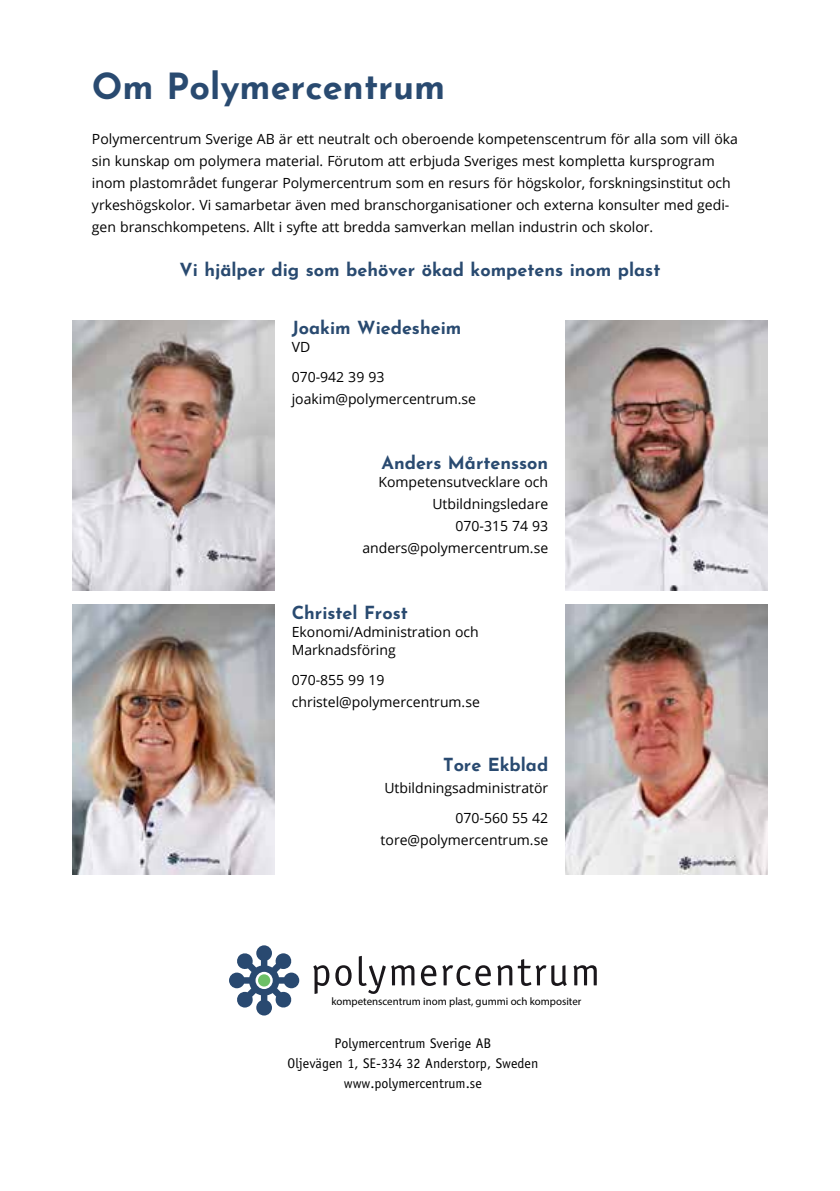
<style>
.page{position:relative;width:840px;height:1191px;background:#fff}
.page>*{position:absolute;margin:0;border:0;box-sizing:border-box;transform-origin:0 0}
.t1{font:700 36px "Josefin Sans";color:#294a70}
.t2{font:700 18px "Josefin Sans";color:#294a70}
.t3{font:14px/22px "Open Sans";color:#000}
.t4{font:14px/20px "Officina Sans";color:#000;text-align:center}
.t5{font:10.8px "Myriad Pro";color:#000}
</style>
<div class="page">
<svg style="left:229px;top:945px;width:70px;height:70px"></svg>
<div style="left:258px;top:974px;width:12px;height:12px;background:#6dc066;border-radius:50%"></div>
<svg style="left:313px;top:965px;width:16px;height:29px"></svg>
<svg style="left:335px;top:965px;width:16px;height:21px"></svg>
<svg style="left:358px;top:956px;width:27px;height:38px"></svg>
<svg style="left:391px;top:965px;width:23px;height:20px"></svg>
<svg style="left:420px;top:965px;width:16px;height:21px"></svg>
<svg style="left:442px;top:965px;width:48px;height:21px"></svg>
<svg style="left:497px;top:959px;width:69px;height:27px"></svg>
<svg style="left:573px;top:965px;width:23px;height:20px"></svg>
<img style="left:72px;top:605px;width:202px;height:270px">
<img style="left:72px;top:320px;width:202px;height:270px">
<img style="left:565px;top:320px;width:202px;height:270px">
<img style="left:565px;top:605px;width:202px;height:270px">
<h1 class="t1" style="left:92px;top:54px;width:354px">Om Polymercentrum</h1>
<p class="t3" style="left:92px;top:128px;width:647px">Polymercentrum Sverige AB är ett neutralt och oberoende kompetenscentrum för alla som vill öka sin kunskap om polymera material. Förutom att erbjuda Sveriges mest kompletta kursprogram inom plastområdet fungerar Polymercentrum som en resurs för högskolor, forskningsinstitut och yrkeshögskolor. Vi samarbetar även med branschorganisationer och externa konsulter med gedi&shy;gen branschkompetens. Allt i syfte att bredda samverkan mellan industrin och skolor.</p>
<p class="t2" style="left:179px;top:253px;width:482px">Vi hjälper dig som behöver ökad kompetens inom plast</p>
<p class="t2" style="left:291px;top:312px;width:171px">Joakim Wiedesheim</p>
<p class="t3" style="left:291px;top:331px;width:94px;line-height:30px">VD<br>070-942 39 93</p>
<p class="t3" style="left:291px;top:387px;width:186px">joakim@polymercentrum.se</p>
<p class="t2" style="left:381px;top:446px;width:168px">Anders Mårtensson</p>
<p class="t3" style="left:362px;top:470px;width:187px;text-align:right">Kompetensutvecklare och<br>Utbildningsledare<br>070-315 74 93 anders@polymercentrum.se</p>
<p class="t2" style="left:291px;top:596px;width:117px">Christel Frost</p>
<p class="t3" style="left:291px;top:622px;width:188px;line-height:18px">Ekonomi/Administration och<br>Marknadsföring</p>
<p class="t3" style="left:291px;top:668px;width:189px">070-855 99 19 christel@polymercentrum.se</p>
<p class="t2" style="left:443px;top:749px;width:107px">Tore Ekblad</p>
<p class="t3" style="left:384px;top:773px;width:165px;line-height:30px;text-align:right">Utbildningsadministratör<br>070-560 55 42</p>
<p class="t3" style="left:380px;top:829px;width:169px">tore@polymercentrum.se</p>
<p class="t5" style="left:331px;top:994px;width:251px">kompetenscentrum inom plast, gummi och kompositer</p>
<p class="t4" style="left:287px;top:1033px;width:252px">Polymercentrum Sverige AB<br>Oljevägen 1, SE-334 32 Anderstorp, Sweden www.polymercentrum.se</p>
</div>
